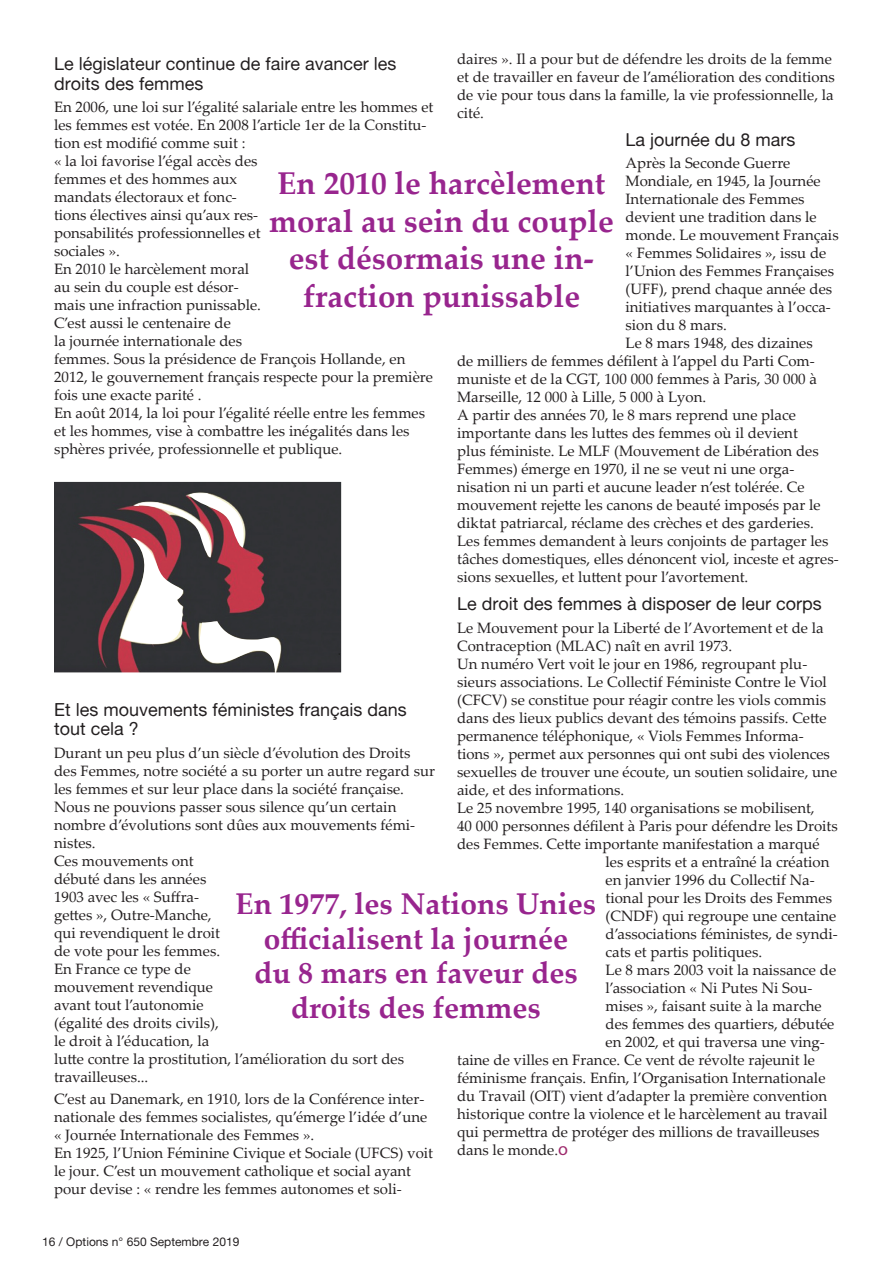
<style>
.page{position:relative;width:893px;height:1263px;background:#fff}
.page>*{position:absolute;margin:0;border:0;box-sizing:border-box;transform-origin:0 0}
.t1{font:700 31.5px/37.5px "Palatino Linotype";color:#98258e;text-align:center}
.t2{font:700 30px/34.5px "Palatino Linotype";color:#98258e;text-align:center}
.t3{font:18px/19.5px "Alte Haas Grotesk";color:#231f20}
.t4{font:15px/18px "Palatino Linotype";color:#231f20}
.t5{font:12px "Alte Haas Grotesk";color:#231f20}
.s1{font-family:"Myriad Pro";font-size:18px;color:#9e2a6c}
</style>
<div class="page">
<img style="left:54px;top:482px;width:287px;height:190px">
<p class="t4" style="left:457px;top:49px;width:379px">daires ». Il a pour but de défendre les droits de la femme et de travailler en faveur de l’amélioration des conditions de vie pour tous dans la famille, la vie professionnelle, la cité.</p>
<p class="t3" style="left:625px;top:130px;width:172px">La journée du 8 mars</p>
<p class="t4" style="left:625px;top:154px;width:166px">Après la Seconde Guerre</p>
<p class="t4" style="left:625px;top:172px;width:197px">Mondiale, en 1945, la Journée</p>
<p class="t4" style="left:625px;top:190px;width:181px">Internationale des Femmes</p>
<p class="t4" style="left:625px;top:208px;width:193px">devient une tradition dans le</p>
<p class="t4" style="left:625px;top:226px;width:215px">monde. Le mouvement Français</p>
<p class="t4" style="left:625px;top:244px;width:202px">« Femmes Solidaires », issu de</p>
<p class="t4" style="left:625px;top:262px;width:210px">l’Union des Femmes Françaises</p>
<p class="t4" style="left:625px;top:280px;width:208px">(UFF), prend chaque année des</p>
<p class="t4" style="left:625px;top:298px;width:207px">initiatives marquantes à l’occa-</p>
<p class="t4" style="left:625px;top:316px;width:103px">sion du 8 mars.</p>
<p class="t4" style="left:625px;top:334px;width:189px">Le 8 mars 1948, des dizaines</p>
<p class="t4" style="left:457px;top:352px;width:359px">de milliers de femmes défilent à l’appel du Parti Com-</p>
<p class="t4" style="left:457px;top:370px;width:361px">muniste et de la CGT, 100 000 femmes à Paris, 30 000 à</p>
<p class="t4" style="left:457px;top:388px;width:251px">Marseille, 12 000 à Lille, 5 000 à Lyon.</p>
<p class="t4" style="left:457px;top:406px;width:340px">A partir des années 70, le 8 mars reprend une place</p>
<p class="t4" style="left:457px;top:424px;width:342px">importante dans les luttes des femmes où il devient</p>
<p class="t4" style="left:457px;top:442px;width:363px">plus féministe. Le MLF (Mouvement de Libération des</p>
<p class="t4" style="left:457px;top:460px;width:339px">Femmes) émerge en 1970, il ne se veut ni une orga-</p>
<p class="t4" style="left:457px;top:478px;width:349px">nisation ni un parti et aucune leader n’est tolérée. Ce</p>
<p class="t4" style="left:457px;top:496px;width:365px">mouvement rejette les canons de beauté imposés par le</p>
<p class="t4" style="left:457px;top:514px;width:358px">diktat patriarcal, réclame des crèches et des garderies.</p>
<p class="t4" style="left:457px;top:532px;width:373px">Les femmes demandent à leurs conjoints de partager les</p>
<p class="t4" style="left:457px;top:550px;width:383px">tâches domestiques, elles dénoncent viol, inceste et agres-</p>
<p class="t4" style="left:457px;top:568px;width:293px">sions sexuelles, et luttent pour l’avortement.</p>
<p class="t3" style="left:457px;top:594px;width:366px">Le droit des femmes à disposer de leur corps</p>
<p class="t4" style="left:457px;top:618px;width:368px">Le Mouvement pour la Liberté de l’Avortement et de la</p>
<p class="t4" style="left:457px;top:636px;width:277px">Contraception (MLAC) naît en avril 1973.</p>
<p class="t4" style="left:457px;top:654px;width:352px">Un numéro Vert voit le jour en 1986, regroupant plu-</p>
<p class="t4" style="left:457px;top:672px;width:371px">sieurs associations. Le Collectif Féministe Contre le Viol</p>
<p class="t4" style="left:457px;top:690px;width:371px">(CFCV) se constitue pour réagir contre les viols commis</p>
<p class="t4" style="left:457px;top:708px;width:371px">dans des lieux publics devant des témoins passifs. Cette</p>
<p class="t4" style="left:457px;top:726px;width:348px">permanence téléphonique, « Viols Femmes Informa-</p>
<p class="t4" style="left:457px;top:744px;width:374px">tions », permet aux personnes qui ont subi des violences</p>
<p class="t4" style="left:457px;top:762px;width:382px">sexuelles de trouver une écoute, un soutien solidaire, une</p>
<p class="t4" style="left:457px;top:780px;width:169px">aide, et des informations.</p>
<p class="t4" style="left:457px;top:798px;width:359px">Le 25 novembre 1995, 140 organisations se mobilisent,</p>
<p class="t4" style="left:457px;top:816px;width:382px">40 000 personnes défilent à Paris pour défendre les Droits</p>
<p class="t4" style="left:457px;top:834px;width:364px">des Femmes. Cette importante manifestation a marqué</p>
<p class="t4" style="left:605px;top:852px;width:225px">les esprits et a entraîné la création</p>
<p class="t4" style="left:605px;top:870px;width:211px">en janvier 1996 du Collectif Na-</p>
<p class="t4" style="left:605px;top:888px;width:228px">tional pour les Droits des Femmes</p>
<p class="t4" style="left:605px;top:906px;width:232px">(CNDF) qui regroupe une centaine</p>
<p class="t4" style="left:605px;top:924px;width:234px">d’associations féministes, de syndi-</p>
<p class="t4" style="left:605px;top:942px;width:158px">cats et partis politiques.</p>
<p class="t4" style="left:605px;top:960px;width:232px">Le 8 mars 2003 voit la naissance de</p>
<p class="t4" style="left:605px;top:978px;width:208px">l’association « Ni Putes Ni Sou-</p>
<p class="t4" style="left:605px;top:996px;width:218px">mises », faisant suite à la marche</p>
<p class="t4" style="left:605px;top:1014px;width:230px">des femmes des quartiers, débutée</p>
<p class="t4" style="left:605px;top:1032px;width:221px">en 2002, et qui traversa une ving-</p>
<p class="t4" style="left:457px;top:1050px;width:359px">taine de villes en France. Ce vent de révolte rajeunit le</p>
<p class="t4" style="left:457px;top:1068px;width:370px">féminisme français. Enfin, l’Organisation Internationale</p>
<p class="t4" style="left:457px;top:1086px;width:371px">du Travail (OIT) vient d’adapter la première convention</p>
<p class="t4" style="left:457px;top:1104px;width:372px">historique contre la violence et le harcèlement au travail</p>
<p class="t4" style="left:457px;top:1122px;width:364px">qui permettra de protéger des millions de travailleuses</p>
<p class="t4" style="left:457px;top:1140px;width:112px">dans le monde.<span class="s1">o</span></p>
<p class="t3" style="left:54px;top:54px;width:344px">Le législateur continue de faire avancer les droits des femmes</p>
<p class="t4" style="left:54px;top:97px;width:381px">En 2006, une loi sur l’égalité salariale entre les hommes et les femmes est votée. En 2008 l’article 1er de la Constitu&shy;tion est modifié comme suit :<br>« la loi favorise l’égal accès des<br>femmes et des hommes aux<br>mandats électoraux et fonc-<br>tions électives ainsi qu’aux res-<br>ponsabilités professionnelles et<br>sociales ».<br>En 2010 le harcèlement moral<br>au sein du couple est désor-<br>mais une infraction punissable.<br>C’est aussi le centenaire de<br>la journée internationale des<br>femmes. Sous la présidence de François Hollande, en 2012, le gouvernement français respecte pour la première fois une exacte parité .<br>En août 2014, la loi pour l’égalité réelle entre les femmes et les hommes, vise à combattre les inégalités dans les sphères privée, professionnelle et publique.</p>
<h1 class="t1" style="left:269px;top:164px;width:346px">En 2010 le harcèlement moral au sein du couple est désormais une in&shy;fraction punissable</h1>
<p class="t3" style="left:54px;top:699px;width:354px">Et les mouvements féministes français dans tout cela ?</p>
<p class="t4" style="left:54px;top:743px;width:383px">Durant un peu plus d’un siècle d’évolution des Droits des Femmes, notre société a su porter un autre regard sur les femmes et sur leur place dans la société française.<br>Nous ne pouvions passer sous silence qu’un certain nombre d’évolutions sont dûes aux mouvements fémi&shy;nistes.<br>Ces mouvements ont<br>débuté dans les années<br>1903 avec les « Suffra-<br>gettes », Outre-Manche,<br>qui revendiquent le droit<br>de vote pour les femmes.<br>En France ce type de<br>mouvement revendique<br>avant tout l’autonomie<br>(égalité des droits civils),<br>le droit à l’éducation, la<br>lutte contre la prostitution, l’amélioration du sort des travailleuses...</p>
<p class="t4" style="left:54px;top:1089px;width:381px">C’est au Danemark, en 1910, lors de la Conférence inter&shy;nationale des femmes socialistes, qu’émerge l’idée d’une « Journée Internationale des Femmes ».<br>En 1925, l’Union Féminine Civique et Sociale (UFCS) voit le jour. C’est un mouvement catholique et social ayant pour devise : « rendre les femmes autonomes et soli-</p>
<h2 class="t2" style="left:236px;top:886px;width:362px">En 1977, les Nations Unies officialisent la journée<br>du 8 mars en faveur des droits des femmes</h2>
<p class="t5" style="left:42px;top:1234px;width:199px">16 / Options n° 650 Septembre 2019</p>
</div>
